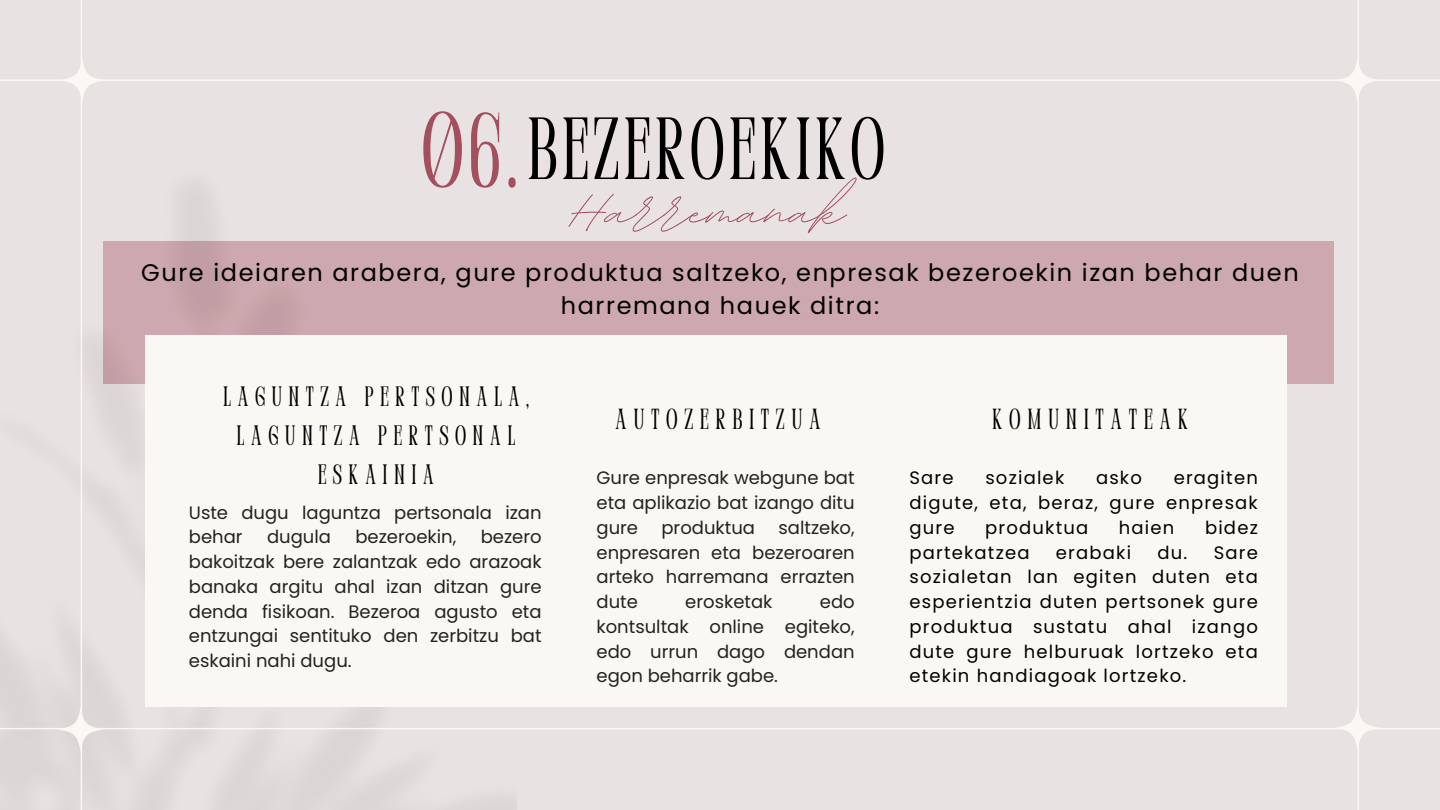
<style>
.page{position:relative;width:1440px;height:810px;background:#e8e2e2}
.page>*{position:absolute;margin:0;border:0;box-sizing:border-box;transform-origin:0 0}
.t1{font:condensed 107px "Perandoryv 2";color:#a44f5e}
.t2{font:condensed 88px "Perandoryv 2";letter-spacing:.065em;color:#000}
.t3{font:88px "BD Script";color:#a44f5e}
.t4{font:condensed 29px "Perandoryv 2";letter-spacing:.25em;color:#000}
.t5{font:condensed 28px/39px "Perandoryv 2";letter-spacing:.25em;color:#000;text-align:center}
.t6{font:24px/33px "Poppins";letter-spacing:.065em;color:#000;text-align:center}
.t7{font:18px/24.8px "Poppins";color:#222;text-align:justify}
.t8{font:18px/24.8px "Poppins";letter-spacing:.065em;color:#000;text-align:justify}
</style>
<div class="page">
<div style="left:103px;top:241px;width:1230px;height:143px;background:#cda8ae"></div>
<div style="left:145px;top:335px;width:1142px;height:372px;background:#f9f8f3"></div>
<hr style="left:81px;top:0;width:1px;height:810px;background:#f9f8f3">
<hr style="left:1358px;top:0;width:1px;height:810px;background:#f9f8f3">
<hr style="left:0;top:728px;width:1440px;height:1px;background:#f9f8f3">
<hr style="left:0;top:80px;width:1440px;height:1px;background:#f9f8f3">
<svg style="left:58px;top:707px;width:45px;height:45px;fill:#ddd7d7"></svg>
<svg style="left:1335px;top:705px;width:45px;height:45px"></svg>
<svg style="left:1335px;top:58px;width:45px;height:45px"></svg>
<svg style="left:59px;top:58px;width:45px;height:45px"></svg>
<p class="t1" style="left:422px;top:107px;width:96px">06.</p>
<p class="t2" style="left:528px;top:113px;width:358px">BEZEROEKIKO</p>
<p class="t3" style="left:567px;top:153px;width:280px">Harremanak</p>
<p class="t6" style="left:141px;top:256px;width:1159px">Gure ideiaren arabera, gure produktua saltzeko, enpresak bezeroekin izan behar duen harremana hauek ditra:</p>
<p class="t5" style="left:223px;top:380px;width:307px">LAGUNTZA PERTSONALA,</p>
<p class="t5" style="left:237px;top:419px;width:280px">LAGUNTZA PERTSONAL<br>ESKAINIA</p>
<p class="t7" style="left:189px;top:500px;width:354px">Uste dugu laguntza pertsonala izan behar</p>
<p class="t7" style="left:267px;top:525px;width:65px">dugula</p>
<p class="t7" style="left:355px;top:525px;width:102px">bezeroekin,</p>
<p class="t7" style="left:189px;top:525px;width:354px;text-indent:292px">bezero bakoitzak bere zalantzak edo arazoak banaka argitu ahal izan ditzan gure denda fisikoan. Bezeroa agusto eta entzungai sentituko den zerbitzu bat eskaini nahi dugu.</p>
<p class="t4" style="left:616px;top:407px;width:207px">AUTOZERBITZUA</p>
<p class="t4" style="left:993px;top:407px;width:197px">KOMUNITATEAK</p>
<p class="t7" style="left:597px;top:466px;width:260px">Gure enpresak webgune bat eta aplikazio bat izango ditu gure</p>
<p class="t7" style="left:597px;top:515px;width:260px;text-indent:182px">saltzeko, enpresaren eta bezeroaren arteko harremana errazten dute</p>
<p class="t7" style="left:661px;top:515px;width:95px">produktua</p>
<p class="t7" style="left:597px;top:589px;width:260px;text-indent:223px">edo kontsultak online egiteko, edo urrun dago dendan egon beharrik gabe.</p>
<p class="t7" style="left:685px;top:589px;width:89px">erosketak</p>
<p class="t8" style="left:909px;top:466px;width:350px;text-indent:264px">eragiten digute, eta, beraz, gure enpresak gure</p>
<p class="t8" style="left:909px;top:466px;width:46px">Sare</p>
<p class="t8" style="left:985px;top:466px;width:80px">sozialek</p>
<p class="t8" style="left:1096px;top:466px;width:47px">asko</p>
<p class="t8" style="left:985px;top:515px;width:105px">produktua</p>
<p class="t8" style="left:1119px;top:515px;width:57px">haien</p>
<p class="t8" style="left:1205px;top:515px;width:54px">bidez</p>
<p class="t8" style="left:909px;top:540px;width:122px">partekatzea</p>
<p class="t8" style="left:1056px;top:540px;width:77px">erabaki</p>
<p class="t8" style="left:909px;top:540px;width:350px;text-indent:248px">du. Sare sozialetan lan egiten duten eta esperientzia duten pertsonek gure produktua sustatu ahal izango dute gure helburuak lortzeko eta etekin handiagoak lortzeko.</p>
</div>
